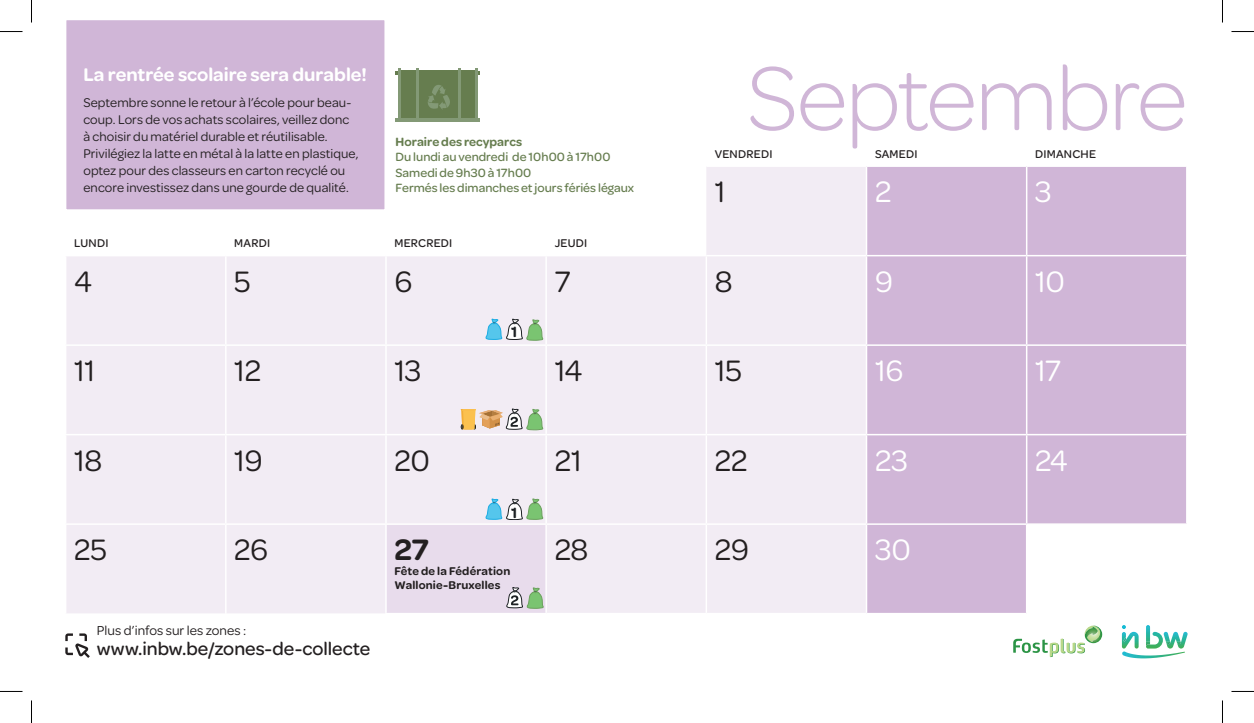
<style>
.page{position:relative;width:1254px;height:723px;background:#fff}
.page>*{position:absolute;margin:0;border:0;box-sizing:border-box;transform-origin:0 0}
.t1{font:300 96.45px "Omnes";letter-spacing:-.015em;color:#d0b6d7}
.t2{font:31.5px "Omnes";letter-spacing:-.01em;color:#231f20}
.t3{font:31.5px "Omnes";letter-spacing:-.015em;color:#fff}
.t4{font:600 31.5px "Omnes";color:#231f20}
.t5{font:600 19.5px "Omnes";color:#fff}
.t6{font:500 19.5px "Omnes";color:#231f20}
.t7{font:600 15.75px "Omnes";color:#1d2124}
.t8{font:13.95px "Omnes";letter-spacing:.005em;color:#231f20}
.t9{font:13.5px/17.1px "Omnes";letter-spacing:.01em;color:#231f20}
.t10{font:500 12.75px/15.3px "Omnes";color:#667d4f}
.t11{font:600 12.75px "Omnes";color:#667d4f}
.t12{font:500 12px "Omnes";letter-spacing:.02em;color:#231f20}
.t13{font:600 12px/14.4px "Omnes";letter-spacing:.01em;color:#231f20}
</style>
<div class="page">
<svg style="left:66px;top:167px;width:799px;height:356px;fill:#f2ecf4"></svg>
<div style="left:867px;top:167px;width:319px;height:356px;background:#d0b6d7"></div>
<svg style="left:66px;top:525px;width:1086px;height:134px"></svg>
<hr style="left:1026px;top:167px;width:1px;height:88px;background:#fff">
<hr style="left:65px;top:255px;width:161px;height:1px;background:#fff">
<hr style="left:226px;top:255px;width:160px;height:1px;background:#fff">
<hr style="left:225px;top:256px;width:1px;height:88px;background:#fff">
<hr style="left:386px;top:255px;width:160px;height:1px;background:#fff">
<hr style="left:385px;top:256px;width:2px;height:88px;background:#fff">
<hr style="left:546px;top:255px;width:160px;height:1px;background:#fff">
<hr style="left:545px;top:256px;width:2px;height:88px;background:#fff">
<hr style="left:706px;top:255px;width:160px;height:1px;background:#fff">
<hr style="left:705px;top:256px;width:2px;height:88px;background:#fff">
<hr style="left:866px;top:255px;width:160px;height:1px;background:#fff">
<hr style="left:1026px;top:255px;width:161px;height:1px;background:#fff">
<hr style="left:1026px;top:256px;width:1px;height:88px;background:#fff">
<hr style="left:65px;top:344px;width:161px;height:1px;background:#fff">
<hr style="left:226px;top:344px;width:160px;height:1px;background:#fff">
<hr style="left:225px;top:345px;width:1px;height:88px;background:#fff">
<hr style="left:386px;top:344px;width:160px;height:1px;background:#fff">
<hr style="left:385px;top:345px;width:2px;height:88px;background:#fff">
<hr style="left:546px;top:344px;width:160px;height:1px;background:#fff">
<hr style="left:545px;top:345px;width:2px;height:88px;background:#fff">
<hr style="left:706px;top:344px;width:160px;height:1px;background:#fff">
<hr style="left:705px;top:345px;width:2px;height:88px;background:#fff">
<hr style="left:866px;top:344px;width:160px;height:1px;background:#fff">
<hr style="left:1026px;top:344px;width:161px;height:1px;background:#fff">
<hr style="left:1026px;top:345px;width:1px;height:88px;background:#fff">
<hr style="left:65px;top:433px;width:161px;height:2px;background:#fff">
<hr style="left:226px;top:433px;width:160px;height:2px;background:#fff">
<hr style="left:225px;top:435px;width:1px;height:88px;background:#fff">
<hr style="left:386px;top:433px;width:160px;height:2px;background:#fff">
<hr style="left:385px;top:435px;width:2px;height:88px;background:#fff">
<hr style="left:546px;top:433px;width:160px;height:2px;background:#fff">
<hr style="left:545px;top:435px;width:2px;height:88px;background:#fff">
<hr style="left:706px;top:433px;width:160px;height:2px;background:#fff">
<hr style="left:705px;top:435px;width:2px;height:88px;background:#fff">
<hr style="left:866px;top:433px;width:160px;height:2px;background:#fff">
<hr style="left:1026px;top:433px;width:161px;height:2px;background:#fff">
<hr style="left:1026px;top:435px;width:1px;height:88px;background:#fff">
<hr style="left:225px;top:524px;width:1px;height:89px;background:#fff">
<hr style="left:225px;top:613px;width:1px;height:89px;background:#fff">
<hr style="left:385px;top:614px;width:2px;height:88px;background:#fff">
<hr style="left:545px;top:614px;width:2px;height:88px;background:#fff">
<hr style="left:385px;top:524px;width:2px;height:88px;background:#fff">
<hr style="left:385px;top:612px;width:161px;height:2px;background:#fff">
<hr style="left:545px;top:524px;width:2px;height:88px;background:#fff">
<hr style="left:546px;top:612px;width:160px;height:2px;background:#fff">
<hr style="left:866px;top:612px;width:160px;height:2px;background:#fff">
<hr style="left:1026px;top:524px;width:1px;height:88px;background:#fff">
<hr style="left:1026px;top:612px;width:161px;height:2px;background:#fff">
<hr style="left:705px;top:524px;width:2px;height:88px;background:#fff">
<hr style="left:865px;top:524px;width:2px;height:88px;background:#fff">
<hr style="left:706px;top:612px;width:160px;height:2px;background:#fff">
<svg style="left:1013px;top:625px;width:89px;height:31px"></svg>
<svg style="left:1121px;top:624px;width:66px;height:34px"></svg>
<div style="left:399px;top:71px;width:79px;height:51px;background:#667d4f"></div>
<hr style="left:395px;top:71px;width:85px;height:4px;background:#667d4f">
<hr style="left:416px;top:68px;width:2px;height:54px;background:#839976">
<hr style="left:398px;top:68px;width:3px;height:54px;background:#839976">
<hr style="left:458px;top:68px;width:3px;height:54px;background:#839976">
<hr style="left:475px;top:68px;width:3px;height:54px;background:#839976">
<hr style="left:395px;top:118px;width:85px;height:4px;background:#839976">
<svg style="left:428px;top:85px;width:22px;height:25px"></svg>
<div style="left:66px;top:19px;width:319px;height:191px;background:#d0b6d7"></div>
<div style="left:65px;top:19px;width:321px;height:192px;border:2px solid #fff"></div>
<svg style="left:461px;top:408px;width:82px;height:22px;background:#cfc29f"></svg>
<svg style="left:506px;top:586px;width:38px;height:22px"></svg>
<svg style="left:484px;top:497px;width:59px;height:22px"></svg>
<svg style="left:484px;top:317px;width:59px;height:24px"></svg>
<svg style="left:65px;top:633px;width:25px;height:24px"></svg>
<svg style="left:0;top:31px;width:22px;height:1px"></svg>
<svg style="left:1231px;top:31px;width:23px;height:1px"></svg>
<svg style="left:0;top:690px;width:22px;height:1px"></svg>
<svg style="left:1232px;top:690px;width:22px;height:1px"></svg>
<svg style="left:31px;top:0;width:1px;height:22px"></svg>
<svg style="left:31px;top:700px;width:1px;height:22px"></svg>
<svg style="left:1222px;top:0;width:1px;height:22px"></svg>
<svg style="left:1222px;top:700px;width:1px;height:22px"></svg>
<h3 class="t5" style="left:83px;top:61px;width:285px">La rentrée scolaire sera durable!</h3>
<p class="t9" style="left:83px;top:93px;width:277px">Septembre sonne le retour à l’école pour beau&shy;coup. Lors de vos achats scolaires, veillez donc à choisir du matériel durable et réutilisable.<br>Privilégiez la latte en métal à la latte en plastique, optez pour des classeurs en carton recyclé ou encore investissez dans une gourde de qualité.</p>
<p class="t11" style="left:395px;top:133px;width:128px">Horaire des recyparcs</p>
<p class="t10" style="left:395px;top:148px;width:240px">Du lundi au vendredi de 10h00 à 17h00<br>Samedi de 9h30 à 17h00<br>Fermés les dimanches et jours fériés légaux</p>
<p class="t12" style="left:74px;top:235px;width:36px">LUNDI</p>
<p class="t12" style="left:234px;top:235px;width:37px">MARDI</p>
<p class="t12" style="left:394px;top:235px;width:59px">MERCREDI</p>
<p class="t12" style="left:554px;top:235px;width:34px">JEUDI</p>
<h1 class="t1" style="left:746px;top:34px;width:442px">Septembre</h1>
<p class="t12" style="left:715px;top:145px;width:59px">VENDREDI</p>
<p class="t12" style="left:875px;top:145px;width:44px">SAMEDI</p>
<p class="t12" style="left:1035px;top:145px;width:62px">DIMANCHE</p>
<h2 class="t2" style="left:715px;top:170px;width:12px">1</h2>
<h2 class="t3" style="left:875px;top:170px;width:18px">2</h2>
<h2 class="t3" style="left:1035px;top:170px;width:18px">3</h2>
<h2 class="t2" style="left:74px;top:260px;width:19px">4</h2>
<h2 class="t2" style="left:234px;top:260px;width:18px">5</h2>
<h2 class="t2" style="left:394px;top:260px;width:19px">6</h2>
<h2 class="t2" style="left:554px;top:260px;width:17px">7</h2>
<h2 class="t2" style="left:715px;top:260px;width:19px">8</h2>
<h2 class="t3" style="left:875px;top:260px;width:19px">9</h2>
<h2 class="t3" style="left:1035px;top:260px;width:31px">10</h2>
<p class="t7" style="left:511px;top:321px;width:8px">1</p>
<h2 class="t2" style="left:74px;top:349px;width:23px">11</h2>
<h2 class="t2" style="left:234px;top:349px;width:28px">12</h2>
<h2 class="t2" style="left:394px;top:349px;width:28px">13</h2>
<h2 class="t2" style="left:554px;top:349px;width:29px">14</h2>
<h2 class="t2" style="left:715px;top:349px;width:29px">15</h2>
<h2 class="t3" style="left:875px;top:349px;width:30px">16</h2>
<h2 class="t3" style="left:1035px;top:349px;width:27px">17</h2>
<h2 class="t2" style="left:74px;top:438px;width:30px">18</h2>
<h2 class="t2" style="left:234px;top:438px;width:30px">19</h2>
<h2 class="t2" style="left:394px;top:438px;width:37px">20</h2>
<h2 class="t2" style="left:554px;top:438px;width:29px">21</h2>
<h2 class="t2" style="left:715px;top:438px;width:34px">22</h2>
<h2 class="t3" style="left:875px;top:438px;width:34px">23</h2>
<h2 class="t3" style="left:1035px;top:438px;width:34px">24</h2>
<p class="t7" style="left:511px;top:501px;width:8px">1</p>
<h2 class="t2" style="left:74px;top:528px;width:34px">25</h2>
<h2 class="t2" style="left:234px;top:528px;width:35px">26</h2>
<h2 class="t4" style="left:394px;top:527px;width:36px">27</h2>
<p class="t13" style="left:394px;top:562px;width:117px">Fête de la Fédération<br>Wallonie-Bruxelles</p>
<p class="t8" style="left:97px;top:621px;width:151px">Plus d’infos sur les zones :</p>
<h3 class="t6" style="left:97px;top:634px;width:275px">www.inbw.be/zones-de-collecte</h3>
<h2 class="t2" style="left:554px;top:528px;width:35px">28</h2>
<h2 class="t2" style="left:715px;top:528px;width:36px">29</h2>
<h2 class="t3" style="left:875px;top:528px;width:37px">30</h2>
</div>
